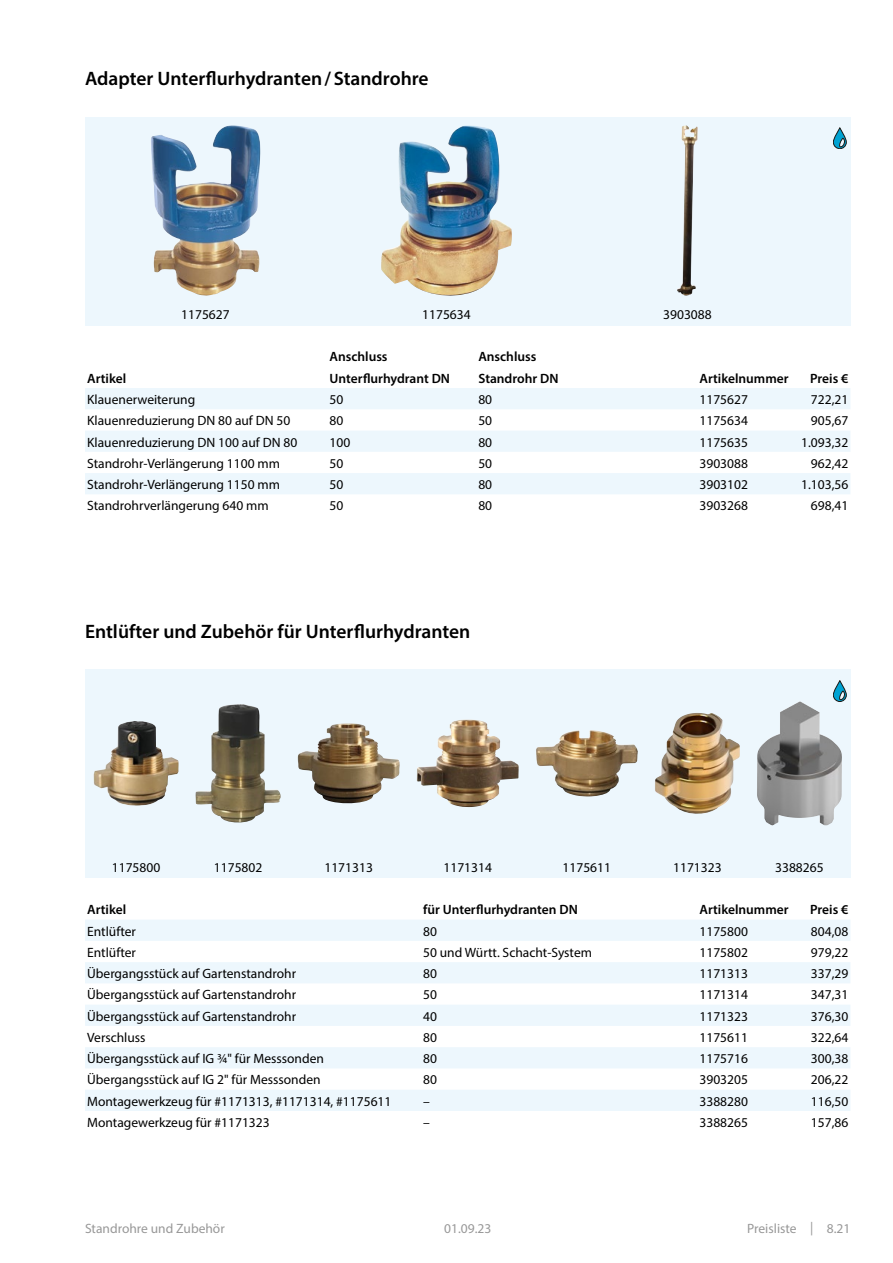
<style>
.page{position:relative;width:893px;height:1263px;background:#fff}
.page>*{position:absolute;margin:0;border:0;box-sizing:border-box;transform-origin:0 0}
.Titel{font:600 19.5px "Myriad Pro";color:#000}
.Artikel{font:13.5px "Myriad Pro";color:#000}
.Artikelnummer{font:13.5px "Myriad Pro";color:#000}
.Kopfzeile{font:600 13.5px/21.3px "Myriad Pro";color:#000}
.Preis{font:13.5px "Myriad Pro";color:#000}
.Bildname{font:13.5px "Myriad Pro";color:#000}
.t1{font:13.5px "Myriad Pro";color:#989898}
.Preisname{font:600 13.5px "Myriad Pro";letter-spacing:-.005em;color:#000}
</style>
<div class="page">
<div style="left:85px;top:117px;width:765px;height:208px;background:#edf7fd"></div>
<img style="left:151px;top:125px;width:109px;height:171px">
<img style="left:381px;top:125px;width:131px;height:171px">
<img style="left:677px;top:125px;width:21px;height:171px">
<svg style="left:85px;top:388px;width:765px;height:106px;fill:#edf7fd"></svg>
<div style="left:85px;top:670px;width:765px;height:208px;background:#edf7fd"></div>
<img style="left:94px;top:721px;width:85px;height:85px">
<img style="left:196px;top:704px;width:85px;height:119px">
<img style="left:297px;top:723px;width:103px;height:81px">
<img style="left:417px;top:719px;width:102px;height:88px">
<img style="left:536px;top:730px;width:102px;height:66px">
<img style="left:676px;top:713px;width:21px;height:10px">
<img style="left:777px;top:701px;width:23px;height:34px">
<svg style="left:85px;top:920px;width:765px;height:191px;fill:#edf7fd"></svg>
<svg style="left:833px;top:128px;width:13px;height:21px"></svg>
<svg style="left:833px;top:680px;width:13px;height:22px"></svg>
<p class="Titel" style="left:85px;top:66px;width:345px">Adapter Unterflurhydranten/Standrohre</p>
<p class="Kopfzeile" style="left:87px;top:367px;width:41px">Artikel</p>
<p class="Bildname" style="left:181px;top:306px;width:50px">1175627</p>
<p class="Bildname" style="left:422px;top:306px;width:50px">1175634</p>
<p class="Bildname" style="left:663px;top:306px;width:50px">3903088</p>
<p class="Kopfzeile" style="left:330px;top:346px;width:122px">Anschluss<br>Unterflurhydrant DN</p>
<p class="Kopfzeile" style="left:478px;top:346px;width:82px">Anschluss<br>Standrohr DN</p>
<p class="Kopfzeile" style="left:699px;top:367px;width:91px">Artikelnummer</p>
<p class="Preisname" style="left:810px;top:370px;width:40px">Preis €</p>
<p class="Artikel" style="left:87px;top:391px;width:110px">Klauenerweiterung</p>
<p class="Artikel" style="left:330px;top:391px;width:15px">50</p>
<p class="Artikel" style="left:478px;top:391px;width:15px">80</p>
<p class="Artikelnummer" style="left:699px;top:391px;width:50px">1175627</p>
<p class="Preis" style="left:811px;top:391px;width:39px">722,21</p>
<p class="Artikel" style="left:87px;top:412px;width:205px">Klauenreduzierung DN 80 auf DN 50</p>
<p class="Artikel" style="left:330px;top:412px;width:15px">80</p>
<p class="Artikel" style="left:478px;top:412px;width:15px">50</p>
<p class="Artikelnummer" style="left:699px;top:412px;width:50px">1175634</p>
<p class="Preis" style="left:811px;top:412px;width:39px">905,67</p>
<p class="Artikel" style="left:87px;top:434px;width:212px">Klauenreduzierung DN 100 auf DN 80</p>
<p class="Artikel" style="left:330px;top:434px;width:22px">100</p>
<p class="Artikel" style="left:478px;top:434px;width:15px">80</p>
<p class="Artikelnummer" style="left:699px;top:434px;width:50px">1175635</p>
<p class="Preis" style="left:801px;top:434px;width:49px">1.093,32</p>
<p class="Artikel" style="left:87px;top:455px;width:194px">Standrohr-Verlängerung 1100 mm</p>
<p class="Artikel" style="left:330px;top:455px;width:15px">50</p>
<p class="Artikel" style="left:478px;top:455px;width:15px">50</p>
<p class="Artikelnummer" style="left:699px;top:455px;width:50px">3903088</p>
<p class="Preis" style="left:811px;top:455px;width:39px">962,42</p>
<p class="Artikel" style="left:87px;top:476px;width:194px">Standrohr-Verlängerung 1150 mm</p>
<p class="Artikel" style="left:330px;top:476px;width:15px">50</p>
<p class="Artikel" style="left:478px;top:476px;width:15px">80</p>
<p class="Artikelnummer" style="left:699px;top:476px;width:50px">3903102</p>
<p class="Preis" style="left:801px;top:476px;width:49px">1.103,56</p>
<p class="Artikel" style="left:87px;top:497px;width:183px">Standrohrverlängerung 640 mm</p>
<p class="Artikel" style="left:330px;top:497px;width:15px">50</p>
<p class="Artikel" style="left:478px;top:497px;width:15px">80</p>
<p class="Artikelnummer" style="left:699px;top:497px;width:50px">3903268</p>
<p class="Preis" style="left:811px;top:497px;width:39px">698,41</p>
<p class="Titel" style="left:85px;top:619px;width:387px">Entlüfter und Zubehör für Unterflurhydranten</p>
<p class="Bildname" style="left:112px;top:859px;width:50px">1175800</p>
<p class="Bildname" style="left:214px;top:859px;width:50px">1175802</p>
<p class="Bildname" style="left:324px;top:859px;width:50px">1171313</p>
<p class="Bildname" style="left:443px;top:859px;width:50px">1171314</p>
<p class="Bildname" style="left:563px;top:859px;width:50px">1175611</p>
<p class="Bildname" style="left:673px;top:859px;width:50px">1171323</p>
<p class="Bildname" style="left:775px;top:859px;width:50px">3388265</p>
<p class="Kopfzeile" style="left:87px;top:899px;width:41px">Artikel</p>
<p class="Kopfzeile" style="left:423px;top:899px;width:156px">für Unterflurhydranten DN</p>
<p class="Kopfzeile" style="left:699px;top:899px;width:91px">Artikelnummer</p>
<p class="Preisname" style="left:810px;top:901px;width:40px">Preis €</p>
<p class="Artikel" style="left:87px;top:923px;width:50px">Entlüfter</p>
<p class="Artikel" style="left:423px;top:923px;width:15px">80</p>
<p class="Artikelnummer" style="left:699px;top:923px;width:50px">1175800</p>
<p class="Preis" style="left:811px;top:923px;width:39px">804,08</p>
<p class="Artikel" style="left:87px;top:944px;width:50px">Entlüfter</p>
<p class="Artikel" style="left:423px;top:944px;width:170px">50 und Württ. Schacht-System</p>
<p class="Artikelnummer" style="left:699px;top:944px;width:50px">1175802</p>
<p class="Preis" style="left:811px;top:944px;width:39px">979,22</p>
<p class="Artikel" style="left:87px;top:965px;width:210px">Übergangsstück auf Gartenstandrohr</p>
<p class="Artikel" style="left:423px;top:965px;width:15px">80</p>
<p class="Artikelnummer" style="left:699px;top:965px;width:50px">1171313</p>
<p class="Preis" style="left:811px;top:965px;width:39px">337,29</p>
<p class="Artikel" style="left:87px;top:986px;width:210px">Übergangsstück auf Gartenstandrohr</p>
<p class="Artikel" style="left:423px;top:986px;width:15px">50</p>
<p class="Artikelnummer" style="left:699px;top:986px;width:50px">1171314</p>
<p class="Preis" style="left:811px;top:986px;width:39px">347,31</p>
<p class="Artikel" style="left:87px;top:1008px;width:210px">Übergangsstück auf Gartenstandrohr</p>
<p class="Artikel" style="left:423px;top:1008px;width:15px">40</p>
<p class="Artikelnummer" style="left:699px;top:1008px;width:50px">1171323</p>
<p class="Preis" style="left:811px;top:1008px;width:39px">376,30</p>
<p class="Artikel" style="left:87px;top:1029px;width:60px">Verschluss</p>
<p class="Artikel" style="left:423px;top:1029px;width:15px">80</p>
<p class="Artikelnummer" style="left:699px;top:1029px;width:50px">1175611</p>
<p class="Preis" style="left:811px;top:1029px;width:39px">322,64</p>
<p class="Artikel" style="left:87px;top:1050px;width:238px">Übergangsstück auf IG ¾" für Messsonden</p>
<p class="Artikel" style="left:423px;top:1050px;width:15px">80</p>
<p class="Artikelnummer" style="left:699px;top:1050px;width:50px">1175716</p>
<p class="Preis" style="left:811px;top:1050px;width:39px">300,38</p>
<p class="Artikel" style="left:87px;top:1071px;width:235px">Übergangsstück auf IG 2" für Messsonden</p>
<p class="Artikel" style="left:423px;top:1071px;width:15px">80</p>
<p class="Artikelnummer" style="left:699px;top:1071px;width:50px">3903205</p>
<p class="Preis" style="left:811px;top:1071px;width:39px">206,22</p>
<p class="Artikel" style="left:87px;top:1093px;width:306px">Montagewerkzeug für #1171313, #1171314, #1175611</p>
<p class="Artikel" style="left:423px;top:1093px;width:8px">–</p>
<p class="Artikelnummer" style="left:699px;top:1093px;width:50px">3388280</p>
<p class="Preis" style="left:811px;top:1093px;width:39px">116,50</p>
<p class="Artikel" style="left:87px;top:1114px;width:184px">Montagewerkzeug für #1171323</p>
<p class="Artikel" style="left:423px;top:1114px;width:8px">–</p>
<p class="Artikelnummer" style="left:699px;top:1114px;width:50px">3388265</p>
<p class="Preis" style="left:811px;top:1114px;width:39px">157,86</p>
<p class="t1" style="left:85px;top:1220px;width:141px">Standrohre und Zubehör</p>
<p class="t1" style="left:444px;top:1220px;width:49px">01.09.23</p>
<p class="t1" style="left:747px;top:1220px;width:105px">Preisliste | 8.21</p>
</div>
